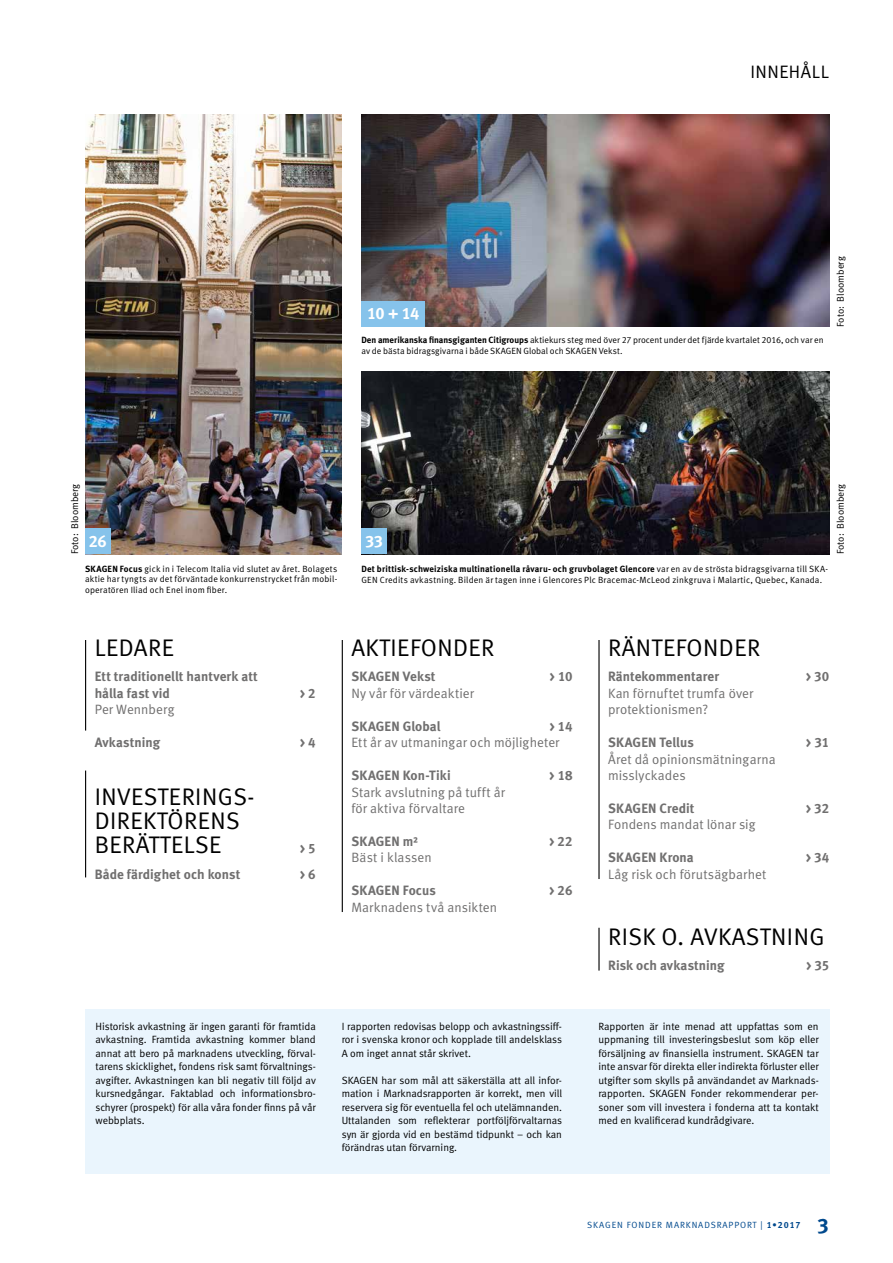
<style>
.page{position:relative;width:893px;height:1263px;background:#fff}
.page>*{position:absolute;margin:0;border:0;box-sizing:border-box;transform-origin:0 0}
.t1{font:24px/24px "Meta Normal LF";letter-spacing:.02em;color:#000}
.t2{font:21px "Meta Bold LF";color:#00498d}
.t3{font:18px "Meta Normal LF";letter-spacing:.025em;color:#000}
.t4{font:16.5px "Meta Bold LF";letter-spacing:-.035em;color:#fff}
.t5{font:13.5px/16.5px "Meta Normal LF";letter-spacing:.005em;color:#706f6f}
.t6{font:13.5px/16.5px "Meta Bold LF";letter-spacing:.005em;color:#706f6f}
.t7{font:10.5px/13.5px "Meta Normal LF";color:#000;text-align:justify}
.t8{font:9.75px "Meta Normal LF";color:#000}
.t9{font:9px/10.5px "Meta Normal LF";letter-spacing:.015em;color:#000;text-align:justify}
.t10{font:9px "Meta Bold LF";letter-spacing:.02em;color:#000}
.t11{font:9px "Meta Normal LF";letter-spacing:.1em;color:#00498d}
.s1{font-family:"Meta Bold LF"}
.s2{font-family:"Meta Normal LF"}
</style>
<div class="page">
<div style="left:85px;top:1009px;width:744px;height:165px;background:#eaf5fd"></div>
<hr style="left:85px;top:640px;width:1px;height:90px;background:#000">
<hr style="left:85px;top:770px;width:1px;height:107px;background:#000">
<hr style="left:342px;top:640px;width:1px;height:272px;background:#000">
<hr style="left:598px;top:928px;width:2px;height:42px;background:#000">
<hr style="left:598px;top:640px;width:2px;height:239px;background:#000">
<img style="left:361px;top:115px;width:468px;height:212px">
<img style="left:85px;top:115px;width:256px;height:439px">
<div style="left:85px;top:529px;width:26px;height:25px;background:#86c3eb"></div>
<div style="left:361px;top:301px;width:64px;height:26px;background:#86c3eb"></div>
<img style="left:361px;top:372px;width:468px;height:182px">
<div style="left:361px;top:528px;width:26px;height:26px;background:#86c3eb"></div>
<h3 class="t3" style="left:750px;top:61px;width:80px">INNEHÅLL</h3>
<h3 class="t4" style="left:367px;top:303px;width:54px">10 + 14</h3>
<p class="t9" style="left:361px;top:335px;width:464px"><span class="s1">Den amerikanska finansgiganten Citigroups</span> aktiekurs steg med över 27 procent under det fjärde kvartalet 2016, och var en av de bästa bidragsgivarna i både SKAGEN Global och SKAGEN Vekst.</p>
<p class="t8" style="left:835px;top:327px;width:72px;rotate:-90deg">Foto: Bloomberg</p>
<p class="t8" style="left:69px;top:554px;width:72px;rotate:-90deg">Foto: Bloomberg</p>
<h3 class="t4" style="left:89px;top:531px;width:20px">26</h3>
<h3 class="t4" style="left:365px;top:531px;width:20px">33</h3>
<p class="t8" style="left:835px;top:554px;width:72px;rotate:-90deg">Foto: Bloomberg</p>
<p class="t9" style="left:85px;top:563px;width:254px"><span class="s1">SKAGEN Focus</span> gick in i Telecom Italia vid slutet av året. Bolagets aktie har tyngts av det förväntade konkurrenstrycket från mobil&shy;operatören Iliad och Enel inom fiber.</p>
<p class="t10" style="left:361px;top:563px;width:468px">Det brittisk-schweiziska multinationella råvaru- och gruvbolaget Glencore <span class="s2">var en av de strösta bidragsgivarna till SKA-</span></p>
<p class="t9" style="left:361px;top:574px;width:462px">GEN Credits avkastning. Bilden är tagen inne i Glencores Plc Bracemac-McLeod zinkgruva i Malartic, Quebec, Kanada.</p>
<h1 class="t1" style="left:95px;top:636px;width:81px">LEDARE</h1>
<p class="t6" style="left:95px;top:668px;width:165px">Ett traditionellt hantverk att hålla fast vid</p>
<p class="t6" style="left:300px;top:684px;width:17px">&gt; 2</p>
<p class="t5" style="left:95px;top:701px;width:81px">Per Wennberg</p>
<p class="t6" style="left:95px;top:734px;width:67px">Avkastning</p>
<p class="t6" style="left:300px;top:734px;width:17px">&gt; 4</p>
<h1 class="t1" style="left:95px;top:784px;width:161px">INVESTERINGS-<br>DIREKTÖRENS<br>BERÄTTELSE</h1>
<p class="t6" style="left:300px;top:839px;width:17px">&gt; 5</p>
<p class="t6" style="left:95px;top:866px;width:147px">Både färdighet och konst</p>
<p class="t6" style="left:300px;top:866px;width:17px">&gt; 6</p>
<h1 class="t1" style="left:351px;top:636px;width:145px">AKTIEFONDER</h1>
<p class="t6" style="left:351px;top:668px;width:86px">SKAGEN Vekst</p>
<p class="t6" style="left:550px;top:668px;width:24px">&gt; 10</p>
<p class="t5" style="left:351px;top:684px;width:124px">Ny vår för värdeaktier</p>
<p class="t6" style="left:351px;top:717px;width:91px">SKAGEN Global</p>
<p class="t6" style="left:549px;top:717px;width:25px">&gt; 14</p>
<p class="t5" style="left:351px;top:734px;width:210px">Ett år av utmaningar och möjligheter</p>
<p class="t6" style="left:351px;top:767px;width:101px">SKAGEN Kon-Tiki</p>
<p class="t6" style="left:549px;top:767px;width:25px">&gt; 18</p>
<p class="t5" style="left:351px;top:783px;width:155px">Stark avslutning på tufft år för aktiva förvaltare</p>
<p class="t6" style="left:351px;top:833px;width:68px">SKAGEN m²</p>
<p class="t6" style="left:549px;top:833px;width:25px">&gt; 22</p>
<p class="t5" style="left:351px;top:849px;width:82px">Bäst i klassen</p>
<p class="t6" style="left:351px;top:882px;width:86px">SKAGEN Focus</p>
<p class="t6" style="left:549px;top:882px;width:25px">&gt; 26</p>
<p class="t5" style="left:351px;top:899px;width:147px">Marknadens två ansikten</p>
<h1 class="t1" style="left:608px;top:636px;width:154px">RÄNTEFONDER</h1>
<p class="t6" style="left:608px;top:668px;width:113px">Räntekommentarer</p>
<p class="t6" style="left:806px;top:668px;width:25px">&gt; 30</p>
<p class="t5" style="left:608px;top:684px;width:147px">Kan förnuftet trumfa över protektionismen?</p>
<p class="t6" style="left:608px;top:734px;width:87px">SKAGEN Tellus</p>
<p class="t6" style="left:806px;top:734px;width:25px">&gt; 31</p>
<p class="t5" style="left:608px;top:750px;width:169px">Året då opinionsmätningarna misslyckades</p>
<p class="t6" style="left:608px;top:800px;width:88px">SKAGEN Credit</p>
<p class="t6" style="left:806px;top:800px;width:25px">&gt; 32</p>
<p class="t5" style="left:608px;top:816px;width:149px">Fondens mandat lönar sig</p>
<p class="t6" style="left:608px;top:849px;width:87px">SKAGEN Krona</p>
<p class="t6" style="left:806px;top:849px;width:25px">&gt; 34</p>
<p class="t5" style="left:608px;top:866px;width:160px">Låg risk och förutsägbarhet</p>
<h1 class="t1" style="left:608px;top:924px;width:218px">RISK O. AVKASTNING</h1>
<p class="t6" style="left:608px;top:956px;width:118px">Risk och avkastning</p>
<p class="t6" style="left:806px;top:956px;width:25px">&gt; 35</p>
<p class="t7" style="left:96px;top:1019px;width:222px">Historisk avkastning är ingen garanti för framtida avkastning. Framtida avkastning kommer bland annat att bero på marknadens utveckling, förval&shy;tarens skicklighet, fondens risk samt förvaltnings&shy;avgifter. Avkastningen kan bli negativ till följd av kursnedgångar. Faktablad och informationsbro&shy;schyrer (prospekt) för alla våra fonder finns på vår webbplats.</p>
<p class="t7" style="left:342px;top:1019px;width:222px">I rapporten redovisas belopp och avkastningssiff&shy;ror i svenska kronor och kopplade till andelsklass A om inget annat står skrivet.</p>
<p class="t7" style="left:342px;top:1073px;width:222px">SKAGEN har som mål att säkerställa att all infor&shy;mation i Marknadsrapporten är korrekt, men vill reservera sig för eventuella fel och utelämnanden.<br>Uttalanden som reflekterar portföljförvaltarnas syn är gjorda vid en bestämd tidpunkt – och kan förändras utan förvarning.</p>
<p class="t7" style="left:598px;top:1019px;width:222px">Rapporten är inte menad att uppfattas som en uppmaning till investeringsbeslut som köp eller försäljning av finansiella instrument. SKAGEN tar inte ansvar för direkta eller indirekta förluster eller utgifter som skylls på användandet av Marknads&shy;rapporten. SKAGEN Fonder rekommenderar per&shy;soner som vill investera i fonderna att ta kontakt med en kvalificerad kundrådgivare.</p>
<p class="t11" style="left:587px;top:1220px;width:215px">SKAGEN FONDER MARKNADSRAPPORT | <span class="s1">1•2017</span></p>
<h2 class="t2" style="left:817px;top:1212px;width:13px">3</h2>
</div>
